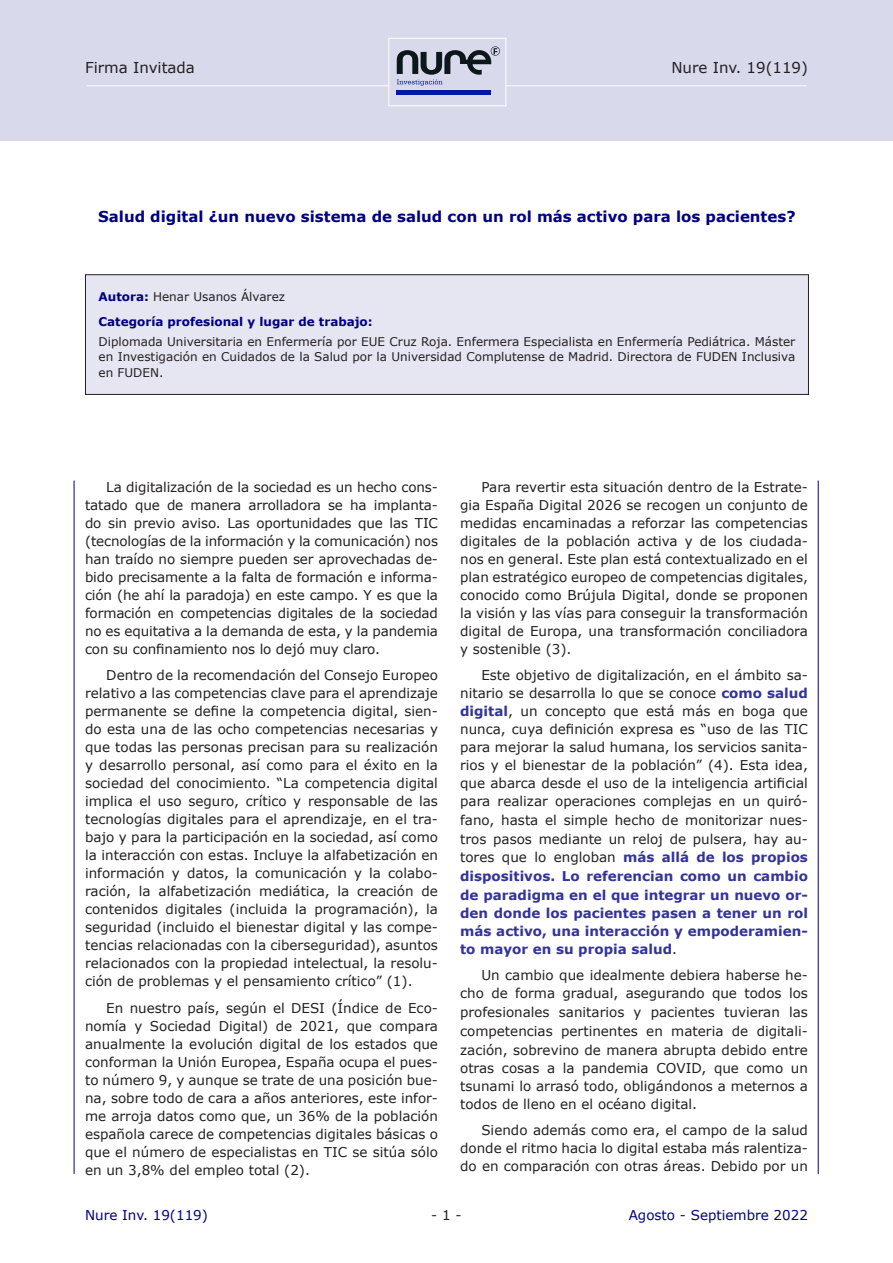
<style>
.page{position:relative;width:893px;height:1263px;background:#fff}
.page>*{position:absolute;margin:0;border:0;box-sizing:border-box;transform-origin:0 0}
.t1{font:18px "Myriad Pro";color:#fff}
.t2{font:700 15px "Verdana";color:#000080}
.t3{font:15px "Verdana";color:#231f20}
.Texto{font:13.5px/18px "Verdana";color:#231f20;text-align:justify}
.t4{font:13.5px "Verdana";color:#000080}
.t5{font:12px/15.8px "Verdana";color:#231f20;text-align:justify}
.t6{font:700 12px "Verdana";color:#000080}
.s1{font-weight:700;color:#000080}
.s2{font-weight:700;color:#33339a}
</style>
<div class="page">
<div style="left:0;top:0;width:893px;height:141px;background:#d9d9ec"></div>
<div style="left:388px;top:38px;width:118px;height:68px;background:#d9d9ec;border:1px solid #fff"></div>
<svg style="left:397px;top:46px;width:103px;height:40px"></svg>
<hr style="left:396px;top:91px;width:95px;height:4px;background:#00199f">
<hr style="left:818px;top:480px;width:1px;height:694px;background:#000080">
<div style="left:85px;top:275px;width:723px;height:119px;background:#e6e6f2"></div>
<div style="left:85px;top:274px;width:724px;height:121px;border:1px solid #231f20"></div>
<hr style="left:74px;top:480px;width:1px;height:694px;background:#000080">
<p class="t3" style="left:85px;top:57px;width:111px">Firma Invitada</p>
<p class="t3" style="left:671px;top:57px;width:138px">Nure Inv. 19(119)</p>
<h1 class="t1" style="left:86px;top:67px;width:722px">________________________________________________________________________________</h1>
<p class="t2" style="left:98px;top:206px;width:699px">Salud digital ¿un nuevo sistema de salud con un rol más activo para los pacientes?</p>
<p class="t5" style="left:99px;top:289px;width:188px"><span class="s1">Autora:</span> Henar Usanos Álvarez</p>
<p class="t6" style="left:99px;top:313px;width:276px">Categoría profesional y lugar de trabajo:</p>
<p class="t5" style="left:99px;top:333px;width:698px">Diplomada Universitaria en Enfermería por EUE Cruz Roja. Enfermera Especialista en Enfermería Pediátrica. Máster en Investigación en Cuidados de la Salud por la Universidad Complutense de Madrid. Directora de FUDEN Inclusiva en FUDEN.</p>
<p class="Texto" style="left:85px;top:477px;width:355px;text-indent:21px">La digitalización de la sociedad es un hecho cons&shy;tatado que de manera arrolladora se ha implanta&shy;do sin previo aviso. Las oportunidades que las TIC (tecnologías de la información y la comunicación) nos han traído no siempre pueden ser aprovechadas de&shy;bido precisamente a la falta de formación e informa&shy;ción (he ahí la paradoja) en este campo. Y es que la formación en competencias digitales de la sociedad no es equitativa a la demanda de esta, y la pandemia con su confinamiento nos lo dejó muy claro.</p>
<p class="Texto" style="left:85px;top:666px;width:354px;text-indent:21px">Dentro de la recomendación del Consejo Europeo relativo a las competencias clave para el aprendizaje permanente se define la competencia digital, sien&shy;do esta una de las ocho competencias necesarias y que todas las personas precisan para su realización y desarrollo personal, así como para el éxito en la sociedad del conocimiento. “La competencia digital implica el uso seguro, crítico y responsable de las tecnologías digitales para el aprendizaje, en el tra&shy;bajo y para la participación en la sociedad, así como la interacción con estas. Incluye la alfabetización en información y datos, la comunicación y la colabo&shy;ración, la alfabetización mediática, la creación de contenidos digitales (incluida la programación), la seguridad (incluido el bienestar digital y las compe&shy;tencias relacionadas con la ciberseguridad), asuntos relacionados con la propiedad intelectual, la resolu&shy;ción de problemas y el pensamiento crítico” (1).</p>
<p class="Texto" style="left:85px;top:998px;width:354px;text-indent:21px">En nuestro país, según el DESI (Índice de Eco&shy;nomía y Sociedad Digital) de 2021, que compara anualmente la evolución digital de los estados que conforman la Unión Europea, España ocupa el pues&shy;to número 9, y aunque se trate de una posición bue&shy;na, sobre todo de cara a años anteriores, este infor&shy;me arroja datos como que, un 36% de la población española carece de competencias digitales básicas o que el número de especialistas en TIC se sitúa sólo en un 3,8% del empleo total (2).</p>
<p class="Texto" style="left:460px;top:477px;width:349px;text-indent:21px">Para revertir esta situación dentro de la Estrate&shy;gia España Digital 2026 se recogen un conjunto de medidas encaminadas a reforzar las competencias digitales de la población activa y de los ciudada&shy;nos en general. Este plan está contextualizado en el plan estratégico europeo de competencias digitales, conocido como Brújula Digital, donde se proponen la visión y las vías para conseguir la transformación digital de Europa, una transformación conciliadora y sostenible (3).</p>
<p class="Texto" style="left:460px;top:666px;width:349px;text-indent:21px">Este objetivo de digitalización, en el ámbito sa&shy;nitario se desarrolla lo que se conoce <span class="s2">como salud digital</span>, un concepto que está más en boga que nunca, cuya definición expresa es “uso de las TIC para mejorar la salud humana, los servicios sanita&shy;rios y el bienestar de la población” (4). Esta idea, que abarca desde el uso de la inteligencia artificial para realizar operaciones complejas en un quiró&shy;fano, hasta el simple hecho de monitorizar nues&shy;tros pasos mediante un reloj de pulsera, hay au&shy;tores que lo engloban <span class="s2">más allá de los propios dispositivos. Lo referencian como un cambio de paradigma en el que integrar un nuevo or&shy;den donde los pacientes pasen a tener un rol más activo, una interacción y empoderamien&shy;to mayor en su propia salud</span>.</p>
<p class="Texto" style="left:460px;top:966px;width:349px;text-indent:21px">Un cambio que idealmente debiera haberse he&shy;cho de forma gradual, asegurando que todos los profesionales sanitarios y pacientes tuvieran las competencias pertinentes en materia de digitali&shy;zación, sobrevino de manera abrupta debido entre otras cosas a la pandemia COVID, que como un tsunami lo arrasó todo, obligándonos a meternos a todos de lleno en el océano digital.</p>
<p class="Texto" style="left:460px;top:1121px;width:349px;text-indent:21px">Siendo además como era, el campo de la salud donde el ritmo hacia lo digital estaba más ralentiza&shy;do en comparación con otras áreas. Debido por un</p>
<p class="t4" style="left:85px;top:1206px;width:124px">Nure Inv. 19(119)</p>
<p class="Texto" style="left:431px;top:1206px;width:32px">- 1 -</p>
<p class="t4" style="left:629px;top:1206px;width:181px">Agosto - Septiembre 2022</p>
</div>
